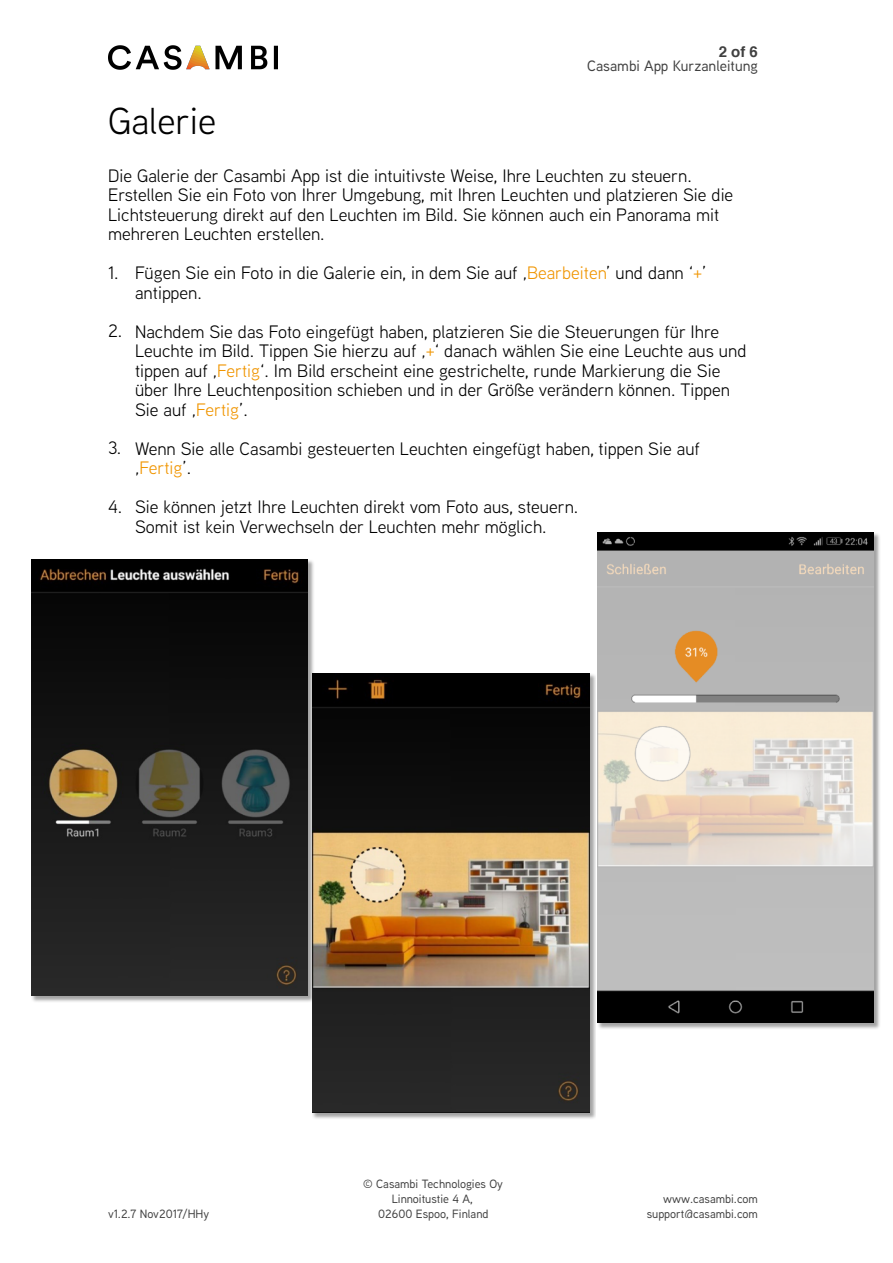
<style>
.page{position:relative;width:893px;height:1263px;background:#fff}
.page>*{position:absolute;margin:0;border:0;box-sizing:border-box;transform-origin:0 0}
.t1{font:37.5px "Aaux Next";color:#000}
.t2{font:18px/19.5px "Aaux Next";color:#000}
.t3{font:500 15px "Aaux Next";color:#404040}
.t4{font:700 15px "Helvetica";color:#404040}
.t5{font:500 12px/15px "Aaux Next";color:#404040;text-align:center}
.s1{color:#f09500}
</style>
<div class="page">
<img style="left:108px;top:45px;width:170px;height:25px">
<img style="left:32px;top:560px;width:282px;height:442px">
<img style="left:32px;top:560px;width:276px;height:436px">
<img style="left:313px;top:674px;width:282px;height:445px">
<img style="left:313px;top:674px;width:277px;height:439px">
<img style="left:598px;top:533px;width:282px;height:496px">
<img style="left:597px;top:532px;width:276px;height:491px">
<p class="t4" style="left:718px;top:46px;width:41px">2 of 6</p>
<p class="t3" style="left:587px;top:60px;width:172px">Casambi App Kurzanleitung</p>
<h1 class="t1" style="left:108px;top:107px;width:110px">Galerie</h1>
<p class="t2" style="left:108px;top:167px;width:626px">Die Galerie der Casambi App ist die intuitivste Weise, Ihre Leuchten zu steuern.<br>Erstellen Sie ein Foto von Ihrer Umgebung, mit Ihren Leuchten und platzieren Sie die Lichtsteuerung direkt auf den Leuchten im Bild. Sie können auch ein Panorama mit mehreren Leuchten erstellen.</p>
<p class="t2" style="left:135px;top:265px;width:573px;text-indent:-27px">1. Fügen Sie ein Foto in die Galerie ein, in dem Sie auf ‚<span class="s1">Bearbeiten</span>’ und dann ‘<span class="s1">+</span>’ antippen.</p>
<p class="t2" style="left:135px;top:323px;width:613px;text-indent:-27px">2. Nachdem Sie das Foto eingefügt haben, platzieren Sie die Steuerungen für Ihre Leuchte im Bild. Tippen Sie hierzu auf ‚<span class="s1">+</span>‘ danach wählen Sie eine Leuchte aus und tippen auf ‚<span class="s1">Fertig</span>‘. Im Bild erscheint eine gestrichelte, runde Markierung die Sie über Ihre Leuchtenposition schieben und in der Größe verändern können. Tippen Sie auf ‚<span class="s1">Fertig</span>’.</p>
<p class="t2" style="left:135px;top:440px;width:566px;text-indent:-27px">3. Wenn Sie alle Casambi gesteuerten Leuchten eingefügt haben, tippen Sie auf ‚<span class="s1">Fertig</span>’.</p>
<p class="t2" style="left:108px;top:499px;width:472px;text-align:center">4. Sie können jetzt Ihre Leuchten direkt vom Foto aus, steuern.<br>Somit ist kein Verwechseln der Leuchten mehr möglich.</p>
<p class="t5" style="left:108px;top:1208px;width:103px">v1.2.7 Nov2017/HHy</p>
<p class="t5" style="left:363px;top:1178px;width:141px">© Casambi Technologies Oy<br>Linnoitustie 4 A,<br>02600 Espoo, Finland</p>
<p class="t5" style="left:646px;top:1192px;width:113px;text-align:right">www.casambi.com support@casambi.com</p>
</div>
